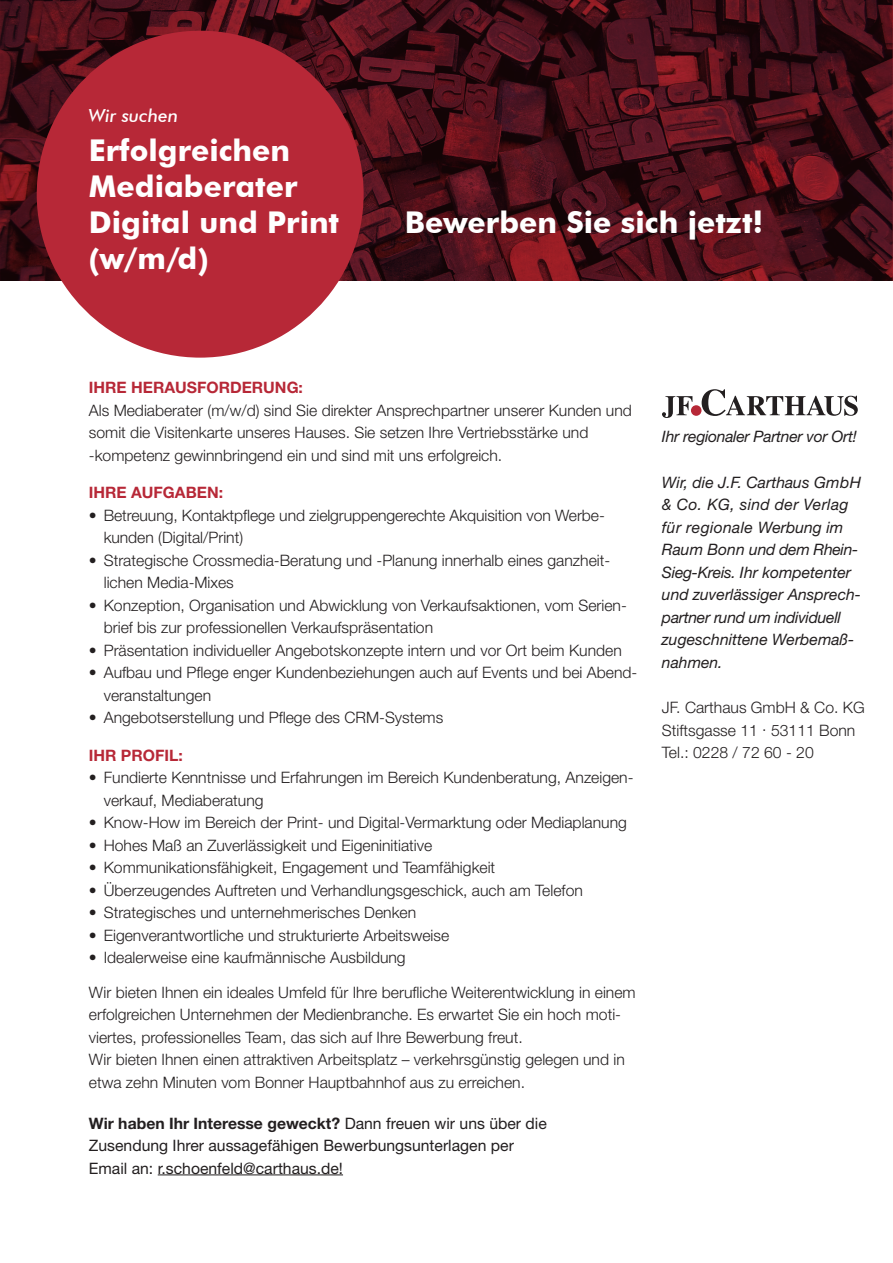
<style>
.page{position:relative;width:893px;height:1263px;background:#fff}
.page>*{position:absolute;margin:0;border:0;box-sizing:border-box;transform-origin:0 0}
.t1{font:700 30px/36px "Futura BT";color:#fff}
.t2{font:italic 500 18px "Futura BT";color:#fff}
.t3{font:300 15.75px/22.5px "Helvetica Neue";color:#231f20}
.t4{font:italic 15.75px/22.5px "Helvetica Neue";color:#231f20}
.t5{font:15.75px/22.5px "Helvetica Neue";color:#231f20}
.t6{font:700 15.75px "Helvetica Neue";color:#b72837}
.t7{font:italic 15.75px "Helvetica Neue";letter-spacing:-.02em;color:#231f20}
.s1{font-weight:700}
</style>
<div class="page">
<img style="left:0;top:0;width:893px;height:281px">
<div style="left:37px;top:31px;width:327px;height:327px;background:#b72837;border-radius:50%"></div>
<hr style="left:158px;top:1174px;width:185px;height:1px;background:#231f20">
<svg style="left:662px;top:389px;width:196px;height:29px"></svg>
<p class="t2" style="left:89px;top:105px;width:91px">Wir suchen</p>
<h1 class="t1" style="left:89px;top:132px;width:252px">Erfolgreichen<br>Mediaberater<br>Digital und Print (w/m/d)</h1>
<h1 class="t1" style="left:405px;top:204px;width:360px">Bewerben Sie sich jetzt!</h1>
<p class="t6" style="left:89px;top:378px;width:216px">IHRE HERAUSFORDERUNG:</p>
<p class="t3" style="left:89px;top:398px;width:544px">Als Mediaberater (m/w/d) sind Sie direkter Ansprechpartner unserer Kunden und somit die Visitenkarte unseres Hauses. Sie setzen Ihre Vertriebsstärke und -kompetenz gewinnbringend ein und sind mit uns erfolgreich.</p>
<p class="t6" style="left:89px;top:483px;width:136px">IHRE AUFGABEN:</p>
<p class="t3" style="left:104px;top:504px;width:501px;text-indent:-15px">• Betreuung, Kontaktpflege und zielgruppengerechte Akquisition von Werbe&shy;kunden (Digital/Print)</p>
<p class="t3" style="left:104px;top:549px;width:508px;text-indent:-15px">• Strategische Crossmedia-Beratung und -Planung innerhalb eines ganzheit&shy;lichen Media-Mixes</p>
<p class="t3" style="left:104px;top:594px;width:525px;text-indent:-15px">• Konzeption, Organisation und Abwicklung von Verkaufsaktionen, vom Serien&shy;brief bis zur professionellen Verkaufspräsentation</p>
<p class="t3" style="left:89px;top:639px;width:534px">• Präsentation individueller Angebotskonzepte intern und vor Ort beim Kunden</p>
<p class="t3" style="left:104px;top:661px;width:535px;text-indent:-15px">• Aufbau und Pflege enger Kundenbeziehungen auch auf Events und bei Abend&shy;veranstaltungen</p>
<p class="t3" style="left:89px;top:706px;width:356px">• Angebotserstellung und Pflege des CRM-Systems</p>
<p class="t6" style="left:89px;top:745px;width:95px">IHR PROFIL:</p>
<p class="t3" style="left:104px;top:766px;width:531px;text-indent:-15px">• Fundierte Kenntnisse und Erfahrungen im Bereich Kundenberatung, Anzeigen&shy;verkauf, Mediaberatung</p>
<p class="t3" style="left:89px;top:811px;width:539px">• Know-How im Bereich der Print- und Digital-Vermarktung oder Mediaplanung</p>
<p class="t3" style="left:89px;top:834px;width:345px">• Hohes Maß an Zuverlässigkeit und Eigeninitiative</p>
<p class="t3" style="left:89px;top:856px;width:408px">• Kommunikationsfähigkeit, Engagement und Teamfähigkeit</p>
<p class="t3" style="left:89px;top:879px;width:495px">• Überzeugendes Auftreten und Verhandlungsgeschick, auch am Telefon</p>
<p class="t3" style="left:89px;top:901px;width:329px">• Strategisches und unternehmerisches Denken</p>
<p class="t3" style="left:89px;top:924px;width:362px">• Eigenverantwortliche und strukturierte Arbeitsweise</p>
<p class="t3" style="left:89px;top:940px;width:548px;line-height:34.5px">• Idealerweise eine kaufmännische Ausbildung<br>Wir bieten Ihnen ein ideales Umfeld für Ihre berufliche Weiterentwicklung in einem</p>
<p class="t3" style="left:89px;top:1003px;width:537px">erfolgreichen Unternehmen der Medienbranche. Es erwartet Sie ein hoch moti&shy;viertes, professionelles Team, das sich auf Ihre Bewerbung freut.<br>Wir bieten Ihnen einen attraktiven Arbeitsplatz – verkehrsgünstig gelegen und in etwa zehn Minuten vom Bonner Hauptbahnhof aus zu erreichen.</p>
<p class="t5" style="left:89px;top:1111px;width:459px"><span class="s1">Wir haben Ihr Interesse geweckt?</span> Dann freuen wir uns über die<br>Zusendung Ihrer aussagefähigen Bewerbungsunterlagen per<br>Email an: r.schoenfeld@carthaus.de!</p>
<p class="t7" style="left:662px;top:427px;width:196px">Ihr regionaler Partner vor Ort!</p>
<p class="t4" style="left:662px;top:470px;width:201px">Wir, die J.F. Carthaus GmbH &amp; Co. KG, sind der Verlag für regionale Werbung im<br>Raum Bonn und dem Rhein-<br>Sieg-Kreis. Ihr kompetenter und zuverlässiger Ansprech&shy;partner rund um individuell zugeschnittene Werbemaß&shy;nahmen.</p>
<p class="t3" style="left:662px;top:696px;width:204px">JF. Carthaus GmbH &amp; Co. KG<br>Stiftsgasse 11 . 53111 Bonn<br>Tel.: 0228 / 72 60 - 20</p>
</div>
